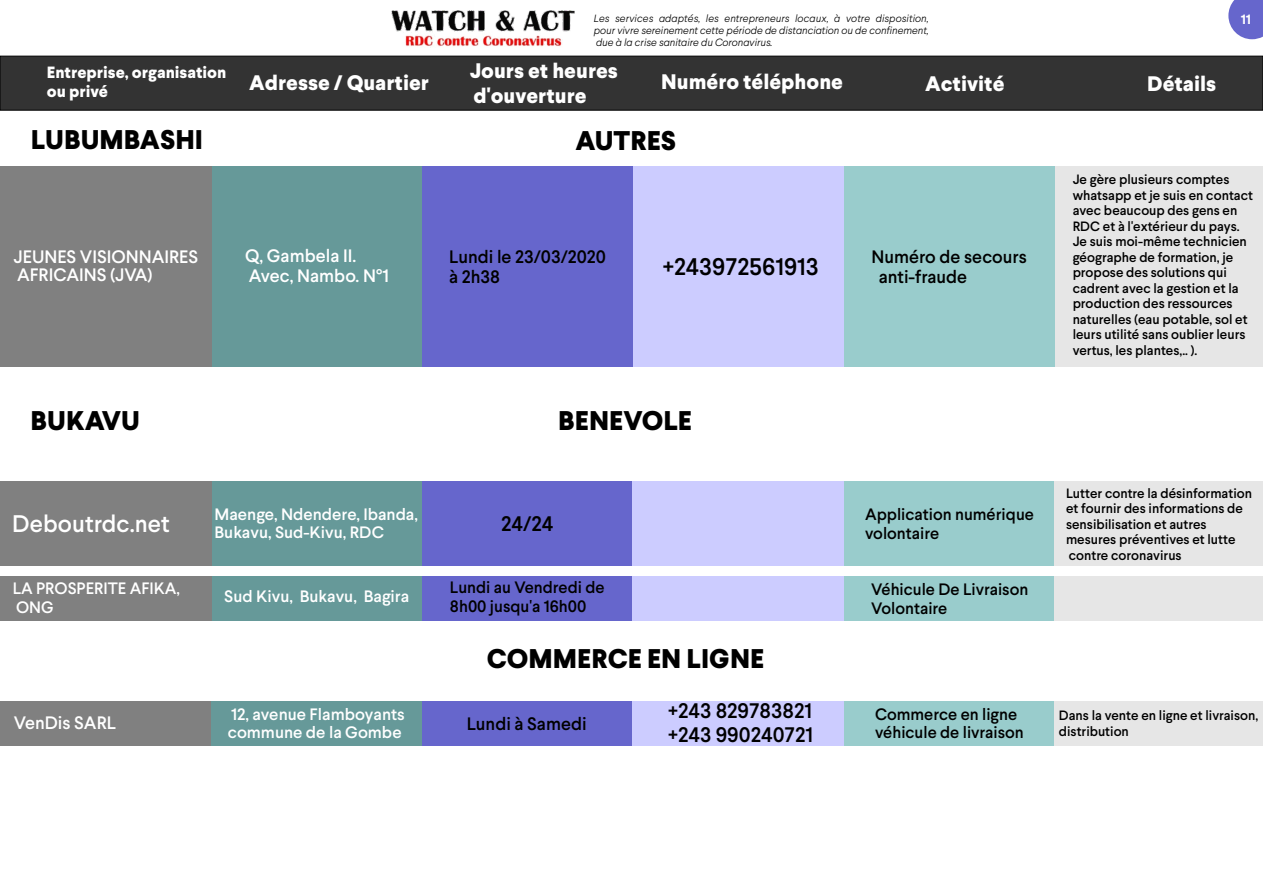
<style>
.page{position:relative;width:1263px;height:893px;background:#fff}
.page>*{position:absolute;margin:0;border:0;box-sizing:border-box;transform-origin:0 0}
.t1{font:800 27px "Larsseit";color:#000}
.t2{font:500 24px "Larsseit";color:#000}
.t3{font:500 24px "Larsseit";color:#fff}
.t4{font:500 21px/21px "Larsseit";color:#000}
.t5{font:800 21px/24.6px "Larsseit";color:#fff}
.t6{font:500 18px/18px "Larsseit";color:#fff}
.t7{font:500 18px/20.7px "Larsseit";color:#000}
.t8{font:500 16.5px/18.9px "Larsseit";color:#000}
.t9{font:500 16.5px/18px "Larsseit";color:#fff}
.t10{font:800 16.35px/19px "Larsseit";color:#fff}
.t11{font:500 13.5px/15.6px "Larsseit";color:#000}
.t12{font:700 13.5px "Larsseit";color:#fff}
.t13{font:italic 300 10.5px/11.9px "Larsseit";color:#000;text-align:justify}
</style>
<div class="page">
<div style="left:211px;top:166px;width:211px;height:201px;background:#699"></div>
<div style="left:422px;top:166px;width:211px;height:201px;background:#66c"></div>
<div style="left:633px;top:166px;width:211px;height:201px;background:#ccf"></div>
<div style="left:844px;top:166px;width:211px;height:201px;background:#9cc"></div>
<div style="left:1055px;top:166px;width:208px;height:201px;background:#e6e6e6"></div>
<div style="left:0;top:166px;width:211px;height:201px;background:#808080"></div>
<div style="left:211px;top:481px;width:211px;height:85px;background:#699"></div>
<div style="left:422px;top:481px;width:211px;height:85px;background:#66c"></div>
<div style="left:633px;top:481px;width:211px;height:85px;background:#ccf"></div>
<div style="left:844px;top:481px;width:210px;height:85px;background:#9cc"></div>
<div style="left:1054px;top:481px;width:209px;height:85px;background:#e6e6e6"></div>
<div style="left:0;top:481px;width:211px;height:85px;background:#808080"></div>
<div style="left:211px;top:576px;width:211px;height:44px;background:#699"></div>
<div style="left:422px;top:576px;width:211px;height:44px;background:#66c"></div>
<div style="left:633px;top:576px;width:211px;height:44px;background:#ccf"></div>
<div style="left:844px;top:576px;width:210px;height:44px;background:#9cc"></div>
<div style="left:1054px;top:576px;width:209px;height:44px;background:#e6e6e6"></div>
<div style="left:0;top:576px;width:211px;height:44px;background:#808080"></div>
<div style="left:211px;top:701px;width:211px;height:44px;background:#699"></div>
<div style="left:422px;top:701px;width:210px;height:44px;background:#66c"></div>
<div style="left:632px;top:701px;width:212px;height:44px;background:#ccf"></div>
<div style="left:844px;top:701px;width:210px;height:44px;background:#9cc"></div>
<div style="left:1054px;top:701px;width:209px;height:44px;background:#e6e6e6"></div>
<div style="left:0;top:701px;width:211px;height:44px;background:#808080"></div>
<svg style="left:0;top:55px;width:1263px;height:56px;fill:#333"></svg>
<img style="left:391px;top:10px;width:184px;height:37px">
<svg style="left:1228px;top:0;width:35px;height:39px"></svg>
<p class="t13" style="left:594px;top:14px;width:336px">Les services adaptés, les entrepreneurs locaux, à votre disposition, pour vivre sereinement cette période de distanciation ou de confinement, due à la crise sanitaire du Coronavirus.</p>
<p class="t10" style="left:47px;top:64px;width:181px">Entreprise, organisation ou privé</p>
<h3 class="t5" style="left:470px;top:61px;width:150px">Jours et heures d'ouverture</h3>
<h3 class="t5" style="left:249px;top:72px;width:181px">Adresse / Quartier</h3>
<h3 class="t5" style="left:661px;top:71px;width:183px">Numéro téléphone</h3>
<h3 class="t5" style="left:925px;top:73px;width:81px">Activité</h3>
<h3 class="t5" style="left:1147px;top:73px;width:70px">Détails</h3>
<h1 class="t1" style="left:31px;top:129px;width:174px">LUBUMBASHI</h1>
<h1 class="t1" style="left:575px;top:130px;width:102px">AUTRES</h1>
<p class="t12" style="left:1241px;top:15px;width:12px">11</p>
<h3 class="t6" style="left:245px;top:247px;width:145px;line-height:20.7px">Q, Gambela II.<br>Avec, Nambo. N°1</h3>
<h3 class="t7" style="left:449px;top:248px;width:158px">Lundi le 23/03/2020 à 2h38</h3>
<h3 class="t6" style="left:14px;top:249px;width:186px">JEUNES VISIONNAIRES<br>AFRICAINS (JVA)</h3>
<h2 class="t2" style="left:663px;top:257px;width:157px">+243972561913</h2>
<h3 class="t7" style="left:879px;top:248px;width:150px;text-indent:-7px">Numéro de secours anti-fraude</h3>
<h1 class="t1" style="left:31px;top:410px;width:111px">BUKAVU</h1>
<h1 class="t1" style="left:558px;top:410px;width:135px">BENEVOLE</h1>
<p class="t11" style="left:1073px;top:173px;width:182px">Je gère plusieurs comptes whatsapp et je suis en contact avec beaucoup des gens en<br>RDC et à l'extérieur du pays.<br>Je suis moi-même technicien géographe de formation, je propose des solutions qui cadrent avec la gestion et la production des ressources naturelles (eau potable, sol et leurs utilité sans oublier leurs vertus, les plantes,.. ).</p>
<p class="t11" style="left:1066px;top:486px;width:187px">Lutter contre la désinformation et fournir des informations de sensibilisation et autres mesures préventives et lutte contre coronavirus</p>
<h2 class="t2" style="left:901px;top:495px;width:95px">Boissons</h2>
<h3 class="t4" style="left:1066px;top:495px;width:186px">Livraison à domicile</h3>
<p class="t9" style="left:214px;top:506px;width:205px">Maenge, Ndendere, Ibanda,<br>Bukavu, Sud-Kivu, RDC</p>
<h3 class="t4" style="left:501px;top:515px;width:54px">24/24</h3>
<h2 class="t3" style="left:12px;top:515px;width:159px">Deboutrdc.net</h2>
<p class="t8" style="left:865px;top:506px;width:170px">Application numérique volontaire</p>
<p class="t9" style="left:224px;top:589px;width:186px">Sud Kivu, Bukavu, Bagira</p>
<p class="t8" style="left:450px;top:579px;width:156px">Lundi au Vendredi de<br>8h00 jusqu'a 16h00</p>
<p class="t9" style="left:13px;top:581px;width:169px;line-height:18.9px">LA PROSPERITE AFIKA,<br>ONG</p>
<p class="t8" style="left:871px;top:581px;width:159px">Véhicule De Livraison<br>Volontaire</p>
<h2 class="t3" style="left:54px;top:589px;width:103px">BRALIMA</h2>
<h2 class="t2" style="left:901px;top:589px;width:95px">Boissons</h2>
<h1 class="t1" style="left:487px;top:648px;width:279px">COMMERCE EN LIGNE</h1>
<h3 class="t4" style="left:668px;top:701px;width:146px;line-height:24.2px">+243 829783821 +243 990240721</h3>
<p class="t11" style="left:1059px;top:709px;width:201px">Dans la vente en ligne et livraison, distribution</p>
<h2 class="t3" style="left:54px;top:714px;width:103px">BRALIMA</h2>
<h3 class="t4" style="left:665px;top:704px;width:148px">+243 99 956155 +243 990107187</h3>
<p class="t8" style="left:875px;top:706px;width:150px">Commerce en ligne véhicule de livraison</p>
<p class="t9" style="left:228px;top:707px;width:179px">12, avenue Flamboyants commune de la Gombe</p>
<h3 class="t7" style="left:467px;top:714px;width:122px">Lundi à Samedi</h3>
<h3 class="t6" style="left:14px;top:715px;width:104px">VenDis SARL</h3>
<h2 class="t2" style="left:901px;top:714px;width:95px">Boissons</h2>
<h3 class="t4" style="left:1066px;top:715px;width:186px">Livraison à domicile</h3>
</div>
